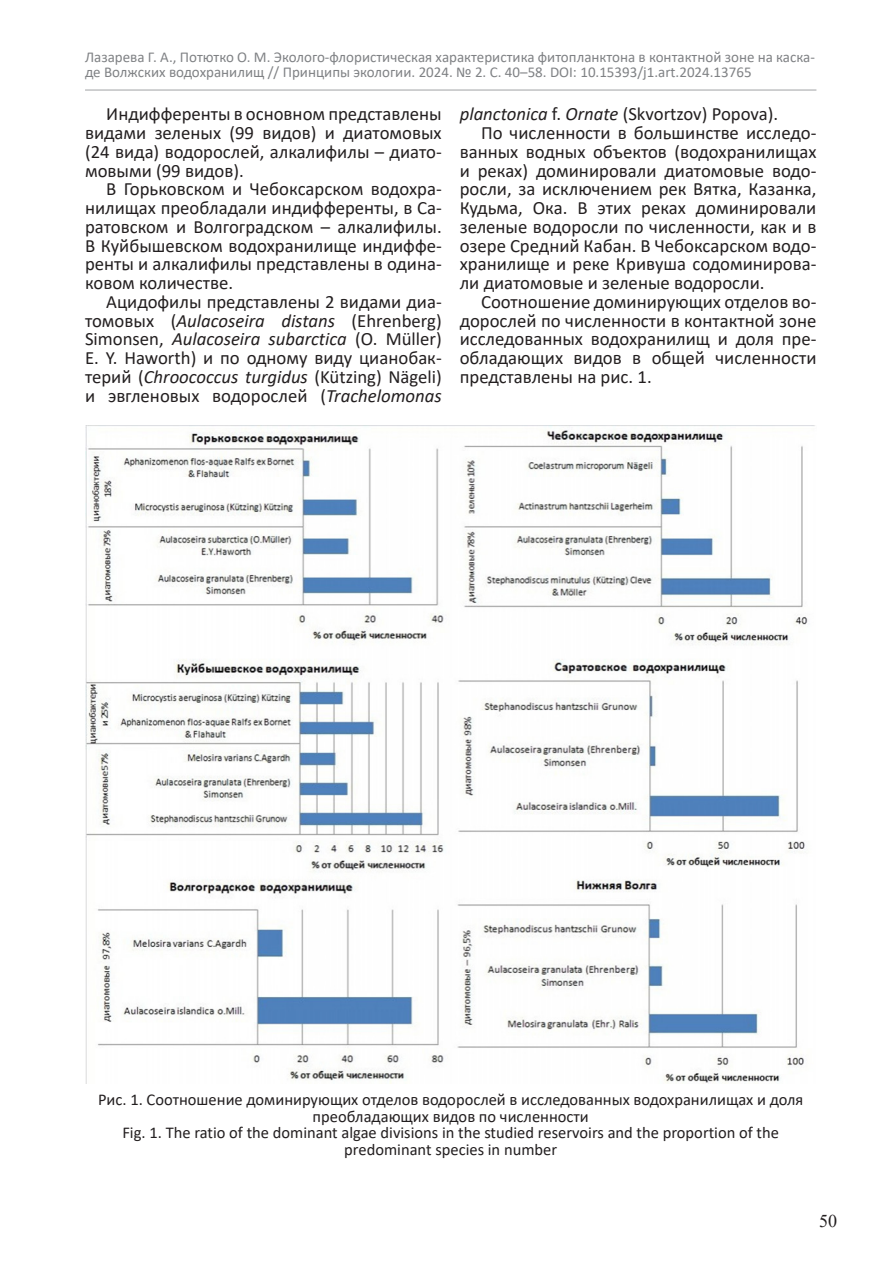
<style>
.page{position:relative;width:893px;height:1263px;background:#fff}
.page>*{position:absolute;margin:0;border:0;box-sizing:border-box;transform-origin:0 0}
.Normal__Web{font:18.75px/18.8px "Calibri";color:#231f20;text-align:justify}
.t1{font:18px "Times New Roman";color:#231f20}
.justifycenter{font:16.5px/16.5px "Calibri";color:#231f20;text-align:center}
.t2{font:15px/15px "Calibri";color:#808285}
.s1{font-style:italic}
</style>
<div class="page">
<hr style="left:85px;top:89px;width:731px;height:2px;background:#808285">
<img style="left:85px;top:426px;width:723px;height:657px">
<p class="t2" style="left:85px;top:49px;width:731px">Лазарева Г. А., Потютко О. М. Эколого-флористическая характеристика фитопланктона в контактной зоне на каска&shy;де Волжских водохранилищ // Принципы экологии. 2024. № 2. С. 40–58. DOI: 10.15393/j1.art.2024.13765</p>
<p class="Normal__Web" style="left:85px;top:104px;width:358px;text-indent:21px">Индифференты в основном представлены видами зеленых (99 видов) и диатомовых (24 вида) водорослей, алкалифилы – диато&shy;мовыми (99 видов).</p>
<p class="Normal__Web" style="left:85px;top:179px;width:358px;text-indent:21px">В Горьковском и Чебоксарском водохра&shy;нилищах преобладали индифференты, в Са&shy;ратовском и Волгоградском – алкалифилы.<br>В Куйбышевском водохранилище индиффе&shy;ренты и алкалифилы представлены в одина&shy;ковом количестве.</p>
<p class="Normal__Web" style="left:85px;top:292px;width:358px;text-indent:21px">Ацидофилы представлены 2 видами диа&shy;томовых (<span class="s1">Аulacoseira distans</span> (Ehrenberg)<br>Simonsen, <span class="s1">Aulacoseira subarctica</span> (O. Müller)<br>E. Y. Haworth) и по одному виду цианобак&shy;терий (<span class="s1">Chroococcus turgidus</span> (Kützing) Nägeli) и эвгленовых водорослей (<span class="s1">Trachelomonas</span></p>
<p class="Normal__Web" style="left:460px;top:104px;width:320px"><span class="s1">planctonica</span> f. <span class="s1">Ornate</span> (Skvortzov) Popova).</p>
<p class="Normal__Web" style="left:460px;top:123px;width:358px;text-indent:21px">По численности в большинстве исследо&shy;ванных водных объектов (водохранилищах и реках) доминировали диатомовые водо&shy;росли, за исключением рек Вятка, Казанка, Кудьма, Ока. В этих реках доминировали зеленые водоросли по численности, как и в озере Средний Кабан. В Чебоксарском водо&shy;хранилище и реке Кривуша содоминирова&shy;ли диатомовые и зеленые водоросли.</p>
<p class="Normal__Web" style="left:460px;top:292px;width:358px;text-indent:21px">Соотношение доминирующих отделов во&shy;дорослей по численности в контактной зоне исследованных водохранилищ и доля пре&shy;обладающих видов в общей численности представлены на рис. 1.</p>
<p class="justifycenter" style="left:98px;top:1091px;width:707px">Рис. 1. Соотношение доминирующих отделов водорослей в исследованных водохранилищах и доля преобладающих видов по численности</p>
<p class="justifycenter" style="left:122px;top:1124px;width:658px">Fig. 1. The ratio of the dominant algae divisions in the studied reservoirs and the proportion of the predominant species in number</p>
<p class="t1" style="left:819px;top:1208px;width:19px">50</p>
</div>
